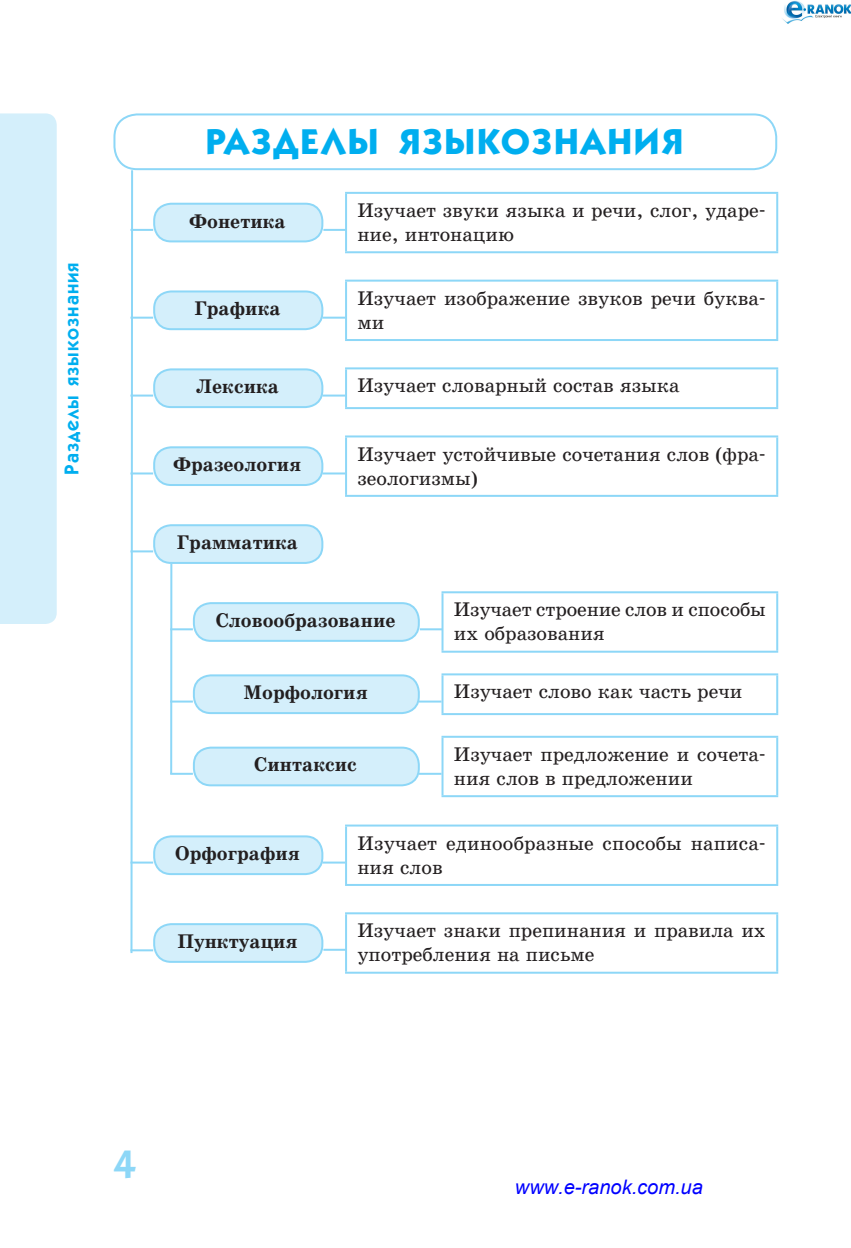
<style>
.page{position:relative;width:851px;height:1248px;background:#fff}
.page>*{position:absolute;margin:0;border:0;box-sizing:border-box;transform-origin:0 0}
.PageNumber{font:600 40px "Kabel C";color:#8dd7f7}
.t1{font:700 36px "Kabel C";letter-spacing:.05em;color:#00aeef}
.Tab_base{font:20px/24px "School Book C";color:#231f20}
.t2{font:700 20px "School Book C";color:#231f20}
.Колонтитул{font:600 20px "Kabel C";letter-spacing:.05em;color:#00aeef}
.t3{font:italic 20px "Arial";color:#00f}
</style>
<div class="page">
<div style="left:0;top:113px;width:57px;height:511px;background:#d4effb"></div>
<div style="left:113px;top:113px;width:664px;height:57px;border:2px solid #8dd7f7;border-radius:23px"></div>
<hr style="left:345px;top:192px;width:433px;height:2px;background:#8dd7f7">
<hr style="left:345px;top:194px;width:2px;height:57px;background:#8dd7f7">
<hr style="left:776px;top:194px;width:2px;height:57px;background:#8dd7f7">
<hr style="left:345px;top:251px;width:433px;height:2px;background:#8dd7f7">
<hr style="left:345px;top:279px;width:433px;height:2px;background:#8dd7f7">
<hr style="left:345px;top:281px;width:2px;height:58px;background:#8dd7f7">
<hr style="left:776px;top:281px;width:2px;height:58px;background:#8dd7f7">
<hr style="left:345px;top:339px;width:433px;height:2px;background:#8dd7f7">
<hr style="left:345px;top:367px;width:433px;height:2px;background:#8dd7f7">
<hr style="left:345px;top:369px;width:2px;height:38px;background:#8dd7f7">
<hr style="left:776px;top:369px;width:2px;height:38px;background:#8dd7f7">
<hr style="left:345px;top:407px;width:433px;height:2px;background:#8dd7f7">
<hr style="left:345px;top:435px;width:433px;height:2px;background:#8dd7f7">
<hr style="left:345px;top:437px;width:2px;height:58px;background:#8dd7f7">
<hr style="left:776px;top:437px;width:2px;height:58px;background:#8dd7f7">
<hr style="left:345px;top:495px;width:433px;height:2px;background:#8dd7f7">
<hr style="left:345px;top:824px;width:433px;height:2px;background:#8dd7f7">
<hr style="left:345px;top:826px;width:2px;height:57px;background:#8dd7f7">
<hr style="left:776px;top:826px;width:2px;height:57px;background:#8dd7f7">
<hr style="left:345px;top:883px;width:433px;height:2px;background:#8dd7f7">
<hr style="left:345px;top:912px;width:433px;height:2px;background:#8dd7f7">
<hr style="left:345px;top:914px;width:2px;height:57px;background:#8dd7f7">
<hr style="left:776px;top:914px;width:2px;height:57px;background:#8dd7f7">
<hr style="left:345px;top:971px;width:433px;height:2px;background:#8dd7f7">
<svg style="left:129px;top:168px;width:5px;height:785px"></svg>
<hr style="left:130px;top:229px;width:23px;height:2px;background:#8dd7f7">
<div style="left:154px;top:204px;width:168px;height:37px;background:#d4effb;border-radius:17px"></div>
<div style="left:153px;top:203px;width:170px;height:39px;border:2px solid #8dd7f7;border-radius:17px"></div>
<hr style="left:323px;top:229px;width:23px;height:2px;background:#8dd7f7">
<hr style="left:130px;top:316px;width:23px;height:2px;background:#8dd7f7">
<div style="left:154px;top:291px;width:168px;height:38px;background:#d4effb;border-radius:17px"></div>
<div style="left:153px;top:290px;width:170px;height:40px;border:2px solid #8dd7f7;border-radius:17px"></div>
<hr style="left:322px;top:316px;width:23px;height:2px;background:#8dd7f7">
<hr style="left:130px;top:394px;width:23px;height:2px;background:#8dd7f7">
<div style="left:154px;top:369px;width:168px;height:38px;background:#d4effb;border-radius:17px"></div>
<div style="left:153px;top:368px;width:170px;height:40px;border:2px solid #8dd7f7;border-radius:17px"></div>
<hr style="left:322px;top:394px;width:23px;height:2px;background:#8dd7f7">
<hr style="left:130px;top:472px;width:23px;height:2px;background:#8dd7f7">
<div style="left:154px;top:447px;width:168px;height:38px;background:#d4effb;border-radius:17px"></div>
<div style="left:153px;top:446px;width:170px;height:40px;border:2px solid #8dd7f7;border-radius:17px"></div>
<hr style="left:322px;top:472px;width:23px;height:2px;background:#8dd7f7">
<hr style="left:130px;top:550px;width:23px;height:2px;background:#8dd7f7">
<div style="left:154px;top:525px;width:168px;height:38px;background:#d4effb;border-radius:17px"></div>
<div style="left:153px;top:524px;width:170px;height:40px;border:2px solid #8dd7f7;border-radius:17px"></div>
<hr style="left:441px;top:591px;width:337px;height:2px;background:#8dd7f7">
<hr style="left:441px;top:593px;width:2px;height:57px;background:#8dd7f7">
<hr style="left:776px;top:593px;width:2px;height:57px;background:#8dd7f7">
<hr style="left:441px;top:650px;width:337px;height:2px;background:#8dd7f7">
<hr style="left:441px;top:673px;width:337px;height:2px;background:#8dd7f7">
<hr style="left:441px;top:675px;width:2px;height:38px;background:#8dd7f7">
<hr style="left:776px;top:675px;width:2px;height:38px;background:#8dd7f7">
<hr style="left:441px;top:713px;width:337px;height:2px;background:#8dd7f7">
<hr style="left:441px;top:735px;width:337px;height:2px;background:#8dd7f7">
<hr style="left:441px;top:737px;width:2px;height:58px;background:#8dd7f7">
<hr style="left:776px;top:737px;width:2px;height:58px;background:#8dd7f7">
<hr style="left:441px;top:795px;width:337px;height:2px;background:#8dd7f7">
<hr style="left:170px;top:564px;width:2px;height:209px;background:#8dd7f7">
<hr style="left:170px;top:628px;width:23px;height:2px;background:#8dd7f7">
<div style="left:194px;top:603px;width:225px;height:37px;background:#d4effb;border-radius:17px"></div>
<div style="left:193px;top:602px;width:227px;height:39px;border:2px solid #8dd7f7;border-radius:17px"></div>
<hr style="left:420px;top:628px;width:22px;height:2px;background:#8dd7f7">
<hr style="left:170px;top:700px;width:23px;height:2px;background:#8dd7f7">
<div style="left:194px;top:675px;width:225px;height:38px;background:#d4effb;border-radius:17px"></div>
<div style="left:193px;top:674px;width:227px;height:40px;border:2px solid #8dd7f7;border-radius:17px"></div>
<hr style="left:419px;top:700px;width:22px;height:2px;background:#8dd7f7">
<hr style="left:170px;top:772px;width:23px;height:2px;background:#8dd7f7">
<div style="left:194px;top:747px;width:225px;height:38px;background:#d4effb;border-radius:17px"></div>
<div style="left:193px;top:746px;width:227px;height:40px;border:2px solid #8dd7f7;border-radius:17px"></div>
<hr style="left:419px;top:772px;width:22px;height:2px;background:#8dd7f7">
<hr style="left:130px;top:861px;width:23px;height:2px;background:#8dd7f7">
<div style="left:154px;top:836px;width:168px;height:38px;background:#d4effb;border-radius:17px"></div>
<div style="left:153px;top:835px;width:170px;height:40px;border:2px solid #8dd7f7;border-radius:17px"></div>
<hr style="left:322px;top:861px;width:23px;height:2px;background:#8dd7f7">
<hr style="left:130px;top:949px;width:23px;height:2px;background:#8dd7f7">
<div style="left:154px;top:924px;width:168px;height:37px;background:#d4effb;border-radius:17px"></div>
<div style="left:153px;top:923px;width:170px;height:39px;border:2px solid #8dd7f7;border-radius:17px"></div>
<hr style="left:323px;top:948px;width:23px;height:2px;background:#8dd7f7">
<img style="left:782px;top:0;width:68px;height:24px">
<p class="Колонтитул" style="left:60px;top:475px;width:214px;rotate:-90deg">Разделы языкознания</p>
<p class="t1" style="left:207px;top:121px;width:478px">Разделы языкознания</p>
<p class="t2" style="left:189px;top:210px;width:98px">Фонетика</p>
<p class="Tab_base" style="left:357px;top:198px;width:410px">Изучает звуки языка и речи, слог, ударе&shy;ние, интонацию</p>
<p class="t2" style="left:194px;top:298px;width:88px">Графика</p>
<p class="Tab_base" style="left:357px;top:286px;width:410px">Изучает изображение звуков речи буква&shy;ми</p>
<p class="t2" style="left:196px;top:376px;width:85px">Лексика</p>
<p class="Tab_base" style="left:357px;top:374px;width:324px">Изучает словарный состав языка</p>
<p class="t2" style="left:173px;top:453px;width:129px">Фразеология</p>
<p class="Tab_base" style="left:357px;top:442px;width:410px">Изучает устойчивые сочетания слов (фра&shy;зеологизмы)</p>
<p class="t2" style="left:177px;top:531px;width:123px">Грамматика</p>
<p class="t2" style="left:216px;top:609px;width:181px">Словообразование</p>
<p class="Tab_base" style="left:454px;top:597px;width:313px">Изучает строение слов и способы их образования</p>
<p class="t2" style="left:243px;top:681px;width:125px">Морфология</p>
<p class="Tab_base" style="left:454px;top:679px;width:290px">Изучает слово как часть речи</p>
<p class="t2" style="left:254px;top:754px;width:104px">Синтаксис</p>
<p class="Tab_base" style="left:454px;top:742px;width:313px">Изучает предложение и сочета&shy;ния слов в предложении</p>
<p class="t2" style="left:175px;top:842px;width:126px">Орфография</p>
<p class="Tab_base" style="left:357px;top:831px;width:410px">Изучает единообразные способы написа&shy;ния слов</p>
<p class="t2" style="left:177px;top:930px;width:122px">Пунктуация</p>
<p class="Tab_base" style="left:357px;top:918px;width:410px">Изучает знаки препинания и правила их употребления на письме</p>
<p class="PageNumber" style="left:113px;top:1141px;width:24px">4</p>
<p class="t3" style="left:515px;top:1173px;width:189px">www.e-ranok.com.ua</p>
</div>
